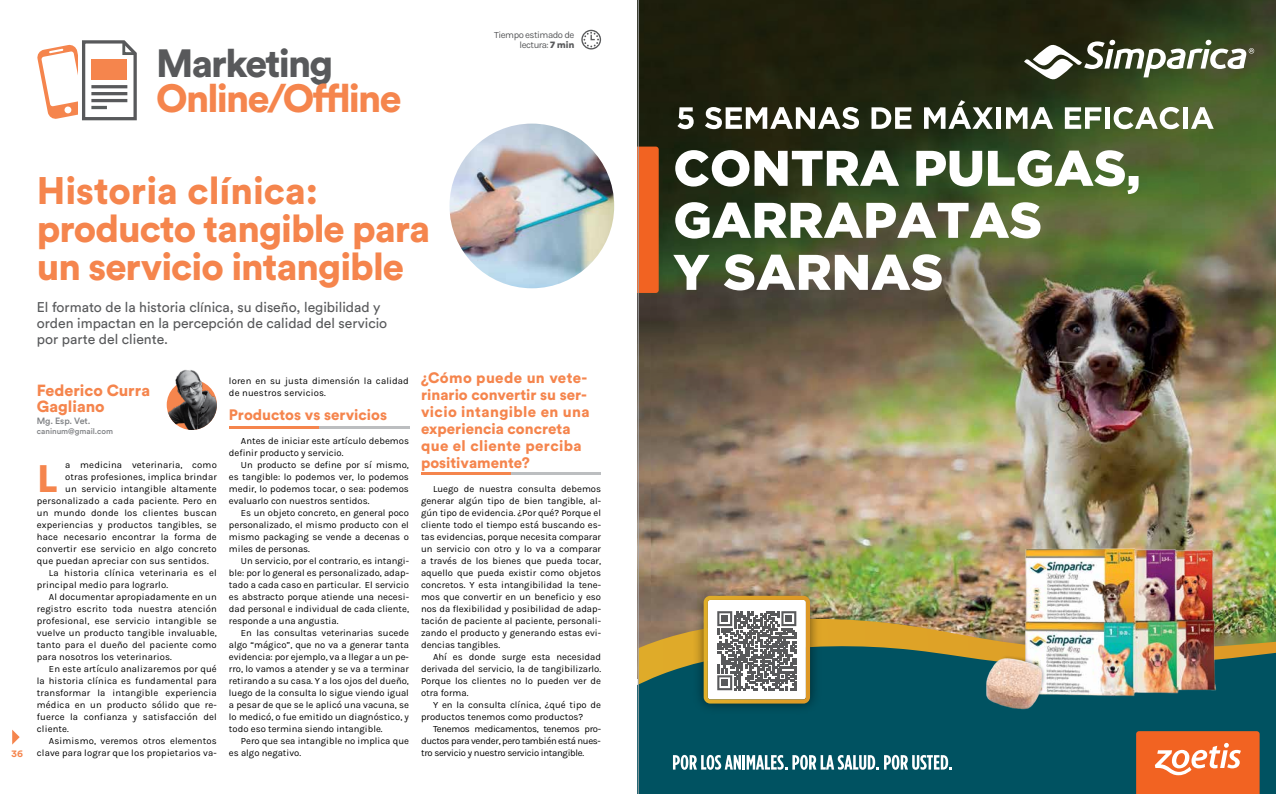
<style>
.page{position:relative;width:1276px;height:794px;background:#fff}
.page>*{position:absolute;margin:0;border:0;box-sizing:border-box;transform-origin:0 0}
.t1{font:800 40px "Karla";color:#f5854d}
.t2{font:900 39px "Circular Pro";letter-spacing:-.045em;color:#f5854d}
.t3{font:900 39px "Circular Pro";letter-spacing:-.045em;color:#58595b}
.t4{font:900 38px/38px "Circular Pro";letter-spacing:-.025em;color:#f5854d}
.t5{font:900 16px/16px "Circular Pro";color:#f5854d}
.t6{font:900 15px/17px "Circular Pro";color:#f5854d}
.t7{font:14px/16px "Circular Std";color:#58595b}
.t8{font:700 10px "Circular Pro";color:#f5854d}
.t9{font:9.5px/12px "Karla";letter-spacing:.015em;color:#000;text-align:justify}
.t10{font:9.5px/10px "Karla";letter-spacing:-.05em;color:#58595b;text-align:right}
.t11{font:500 9px "Circular Pro";letter-spacing:-.01em;color:#808285}
.t12{font:500 8px "Circular Pro";color:#808285}
.s1{font-weight:800}
</style>
<div class="page">
<svg style="left:12px;top:729px;width:8px;height:15px"></svg>
<img style="left:639px;top:0;width:637px;height:619px">
<svg style="left:1024px;top:40px;width:230px;height:42px"></svg>
<img style="left:639px;top:619px;width:637px;height:21px">
<div style="left:639px;top:640px;width:637px;height:154px;background:#005261"></div>
<img style="left:977px;top:528px;width:282px;height:187px">
<img style="left:977px;top:651px;width:73px;height:68px">
<svg style="left:673px;top:755px;width:279px;height:15px"></svg>
<img style="left:688px;top:580px;width:137px;height:138px">
<svg style="left:703px;top:596px;width:107px;height:107px"></svg>
<div style="left:721px;top:615px;width:7px;height:7px;background:#58595b"></div>
<div style="left:785px;top:615px;width:7px;height:7px;background:#58595b"></div>
<div style="left:721px;top:679px;width:7px;height:7px;background:#58595b"></div>
<svg style="left:1136px;top:729px;width:127px;height:65px"></svg>
<svg style="left:675px;top:150px;width:224px;height:36px"></svg>
<svg style="left:916px;top:151px;width:66px;height:35px"></svg>
<svg style="left:988px;top:150px;width:150px;height:44px"></svg>
<svg style="left:675px;top:202px;width:365px;height:36px"></svg>
<svg style="left:673px;top:255px;width:36px;height:35px"></svg>
<svg style="left:724px;top:254px;width:217px;height:36px"></svg>
<svg style="left:677px;top:107px;width:16px;height:22px"></svg>
<svg style="left:705px;top:107px;width:154px;height:22px"></svg>
<svg style="left:871px;top:107px;width:40px;height:22px"></svg>
<svg style="left:924px;top:100px;width:69px;height:29px"></svg>
<div style="left:996px;top:107px;width:5px;height:22px;background:#fff"></div>
<svg style="left:1006px;top:107px;width:47px;height:22px"></svg>
<svg style="left:1065px;top:107px;width:36px;height:22px"></svg>
<hr style="left:1105px;top:107px;width:4px;height:22px;background:#fff">
<svg style="left:1113px;top:107px;width:66px;height:22px"></svg>
<hr style="left:1183px;top:107px;width:4px;height:22px;background:#fff">
<svg style="left:1191px;top:107px;width:22px;height:22px"></svg>
<div style="left:639px;top:147px;width:20px;height:146px;background:#f26322"></div>
<svg style="left:581px;top:30px;width:20px;height:19px"></svg>
<svg style="left:37px;top:40px;width:100px;height:81px"></svg>
<div style="left:91px;top:59px;width:36px;height:21px;background:#f5854d"></div>
<hr style="left:91px;top:106px;width:16px;height:3px;background:#585c5c">
<hr style="left:229px;top:426px;width:90px;height:2px;background:#f5854d">
<hr style="left:319px;top:426px;width:91px;height:2px;background:#bcbec0">
<hr style="left:421px;top:472px;width:90px;height:3px;background:#f5854d">
<hr style="left:511px;top:472px;width:90px;height:3px;background:#bcbec0">
<img style="left:167px;top:369px;width:50px;height:61px">
<img style="left:449px;top:124px;width:165px;height:164px;border-radius:82px">
<hr style="left:638px;top:0;width:1px;height:794px;background:#a7a9ac">
<h2 class="t3" style="left:156px;top:36px;width:178px">Marketing</h2>
<h2 class="t2" style="left:156px;top:71px;width:247px">Online/Offline</h2>
<p class="t10" style="left:494px;top:30px;width:82px">Tiempo estimado de lectura: <span class="s1">7 min</span></p>
<p class="t8" style="left:12px;top:746px;width:13px">36</p>
<h3 class="t4" style="left:37px;top:170px;width:395px">Historia clínica: producto tangible para un servicio intangible</h3>
<h3 class="t7" style="left:37px;top:299px;width:352px">El formato de la historia clínica, su diseño, legibilidad y orden impactan en la percepción de calidad del servicio por parte del cliente.</h3>
<h3 class="t5" style="left:37px;top:382px;width:115px">Federico Curra<br>Gagliano</h3>
<p class="t11" style="left:37px;top:415px;width:55px">Mg. Esp. Vet.</p>
<p class="t12" style="left:37px;top:426px;width:78px">caninum@gmail.com</p>
<p class="t9" style="left:65px;top:459px;width:153px">a medicina veterinaria, como</p>
<p class="t9" style="left:65px;top:471px;width:153px">otras profesiones, implica brindar</p>
<p class="t9" style="left:65px;top:483px;width:153px">un servicio intangible altamente</p>
<p class="t9" style="left:37px;top:495px;width:181px">personalizado a cada paciente. Pero en</p>
<p class="t9" style="left:37px;top:507px;width:181px">un mundo donde los clientes buscan</p>
<p class="t9" style="left:37px;top:519px;width:181px">experiencias y productos tangibles, se</p>
<p class="t9" style="left:37px;top:531px;width:181px">hace necesario encontrar la forma de</p>
<p class="t9" style="left:37px;top:543px;width:181px">convertir ese servicio en algo concreto</p>
<p class="t9" style="left:37px;top:555px;width:173px">que puedan apreciar con sus sentidos.</p>
<p class="t9" style="left:49px;top:567px;width:169px">La historia clínica veterinaria es el</p>
<p class="t9" style="left:37px;top:579px;width:133px">principal medio para lograrlo.</p>
<p class="t9" style="left:49px;top:591px;width:169px">Al documentar apropiadamente en un</p>
<p class="t9" style="left:37px;top:603px;width:181px">registro escrito toda nuestra atención</p>
<p class="t9" style="left:37px;top:615px;width:181px">profesional, ese servicio intangible se</p>
<p class="t9" style="left:37px;top:627px;width:181px">vuelve un producto tangible invaluable,</p>
<p class="t9" style="left:37px;top:639px;width:181px">tanto para el dueño del paciente como</p>
<p class="t9" style="left:37px;top:651px;width:136px">para nosotros los veterinarios.</p>
<p class="t9" style="left:49px;top:663px;width:169px">En este artículo analizaremos por qué</p>
<p class="t9" style="left:37px;top:675px;width:181px">la historia clínica es fundamental para</p>
<p class="t9" style="left:37px;top:687px;width:181px">transformar la intangible experiencia</p>
<p class="t9" style="left:37px;top:699px;width:181px">médica en un producto sólido que re-</p>
<p class="t9" style="left:37px;top:711px;width:181px">fuerce la confianza y satisfacción del</p>
<p class="t9" style="left:37px;top:723px;width:34px">cliente.</p>
<p class="t9" style="left:49px;top:735px;width:169px">Asimismo, veremos otros elementos</p>
<p class="t9" style="left:37px;top:747px;width:181px">clave para lograr que los propietarios va-</p>
<h1 class="t1" style="left:37px;top:453px;width:22px">L</h1>
<p class="t9" style="left:229px;top:375px;width:181px">loren en su justa dimensión la calidad de nuestros servicios.</p>
<h3 class="t6" style="left:229px;top:406px;width:160px">Productos vs servicios</h3>
<p class="t9" style="left:229px;top:435px;width:181px;text-indent:12px">Antes de iniciar este artículo debemos definir producto y servicio.</p>
<p class="t9" style="left:229px;top:459px;width:181px;text-indent:12px">Un producto se define por sí mismo, es tangible: lo podemos ver, lo podemos medir, lo podemos tocar, o sea: podemos evaluarlo con nuestros sentidos.</p>
<p class="t9" style="left:229px;top:507px;width:181px;text-indent:12px">Es un objeto concreto, en general poco personalizado, el mismo producto con el mismo packaging se vende a decenas o miles de personas.</p>
<p class="t9" style="left:229px;top:555px;width:181px;text-indent:12px">Un servicio, por el contrario, es intangi&shy;ble: por lo general es personalizado, adap&shy;tado a cada caso en particular. El servicio es abstracto porque atiende una necesi&shy;dad personal e individual de cada cliente, responde a una angustia.</p>
<p class="t9" style="left:229px;top:627px;width:181px;text-indent:12px">En las consultas veterinarias sucede algo “mágico”, que no va a generar tanta evidencia: por ejemplo, va a llegar a un pe&shy;rro, lo vamos a atender y se va a terminar retirando a su casa. Y a los ojos del dueño, luego de la consulta lo sigue viendo igual a pesar de que se le aplicó una vacuna, se lo medicó, o fue emitido un diagnóstico, y todo eso termina siendo intangible.</p>
<p class="t9" style="left:229px;top:735px;width:181px;text-indent:12px">Pero que sea intangible no implica que es algo negativo.</p>
<h3 class="t6" style="left:421px;top:368px;width:170px">¿Cómo puede un vete&shy;rinario convertir su ser&shy;vicio intangible en una experiencia concreta que el cliente perciba positivamente?</h3>
<p class="t9" style="left:421px;top:483px;width:182px;text-indent:12px">Luego de nuestra consulta debemos generar algún tipo de bien tangible, al&shy;gún tipo de evidencia. ¿Por qué? Porque el cliente todo el tiempo está buscando es&shy;tas evidencias, porque necesita comparar un servicio con otro y lo va a comparar a través de los bienes que pueda tocar, aquello que pueda existir como objetos concretos. Y esta intangibilidad la tene&shy;mos que convertir en un beneficio y eso nos da flexibilidad y posibilidad de adap&shy;tación de paciente al paciente, personali&shy;zando el producto y generando estas evi&shy;dencias tangibles.</p>
<p class="t9" style="left:421px;top:651px;width:182px;text-indent:12px">Ahí es donde surge esta necesidad derivada del servicio, la de tangibilizarlo.<br>Porque los clientes no lo pueden ver de otra forma.</p>
<p class="t9" style="left:421px;top:699px;width:181px;text-indent:12px">Y en la consulta clínica, ¿qué tipo de productos tenemos como productos?</p>
<p class="t9" style="left:421px;top:723px;width:181px;text-indent:12px">Tenemos medicamentos, tenemos pro&shy;ductos para vender, pero también está nues&shy;tro servicio y nuestro servicio intangible.</p>
</div>
